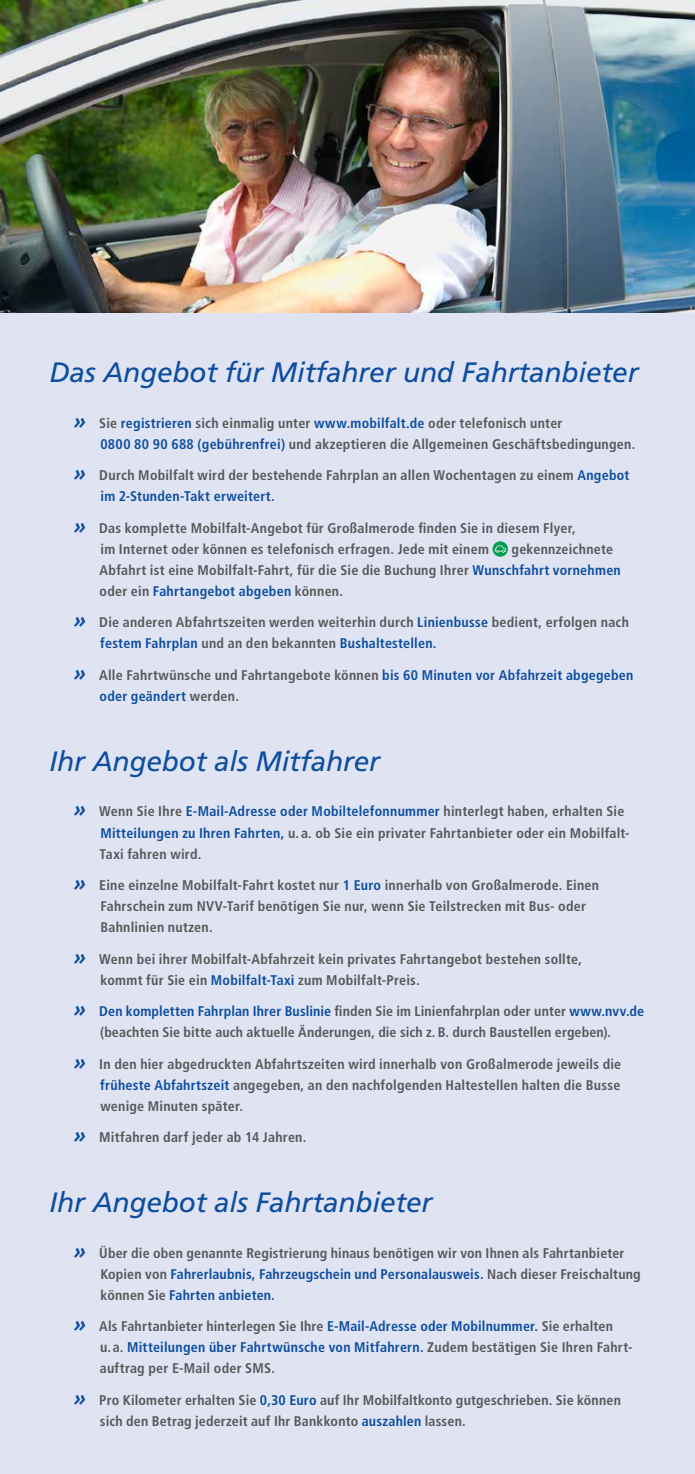
<style>
.page{position:relative;width:695px;height:1474px;background:#fff}
.page>*{position:absolute;margin:0;border:0;box-sizing:border-box;transform-origin:0 0}
.t1{font:italic 28px "Frutiger";letter-spacing:-.005em;color:#0d4da1}
.t2{font:700 condensed 14px/21px "Frutiger";letter-spacing:.015em;color:#57585a}
.t3{font:700 condensed 14px/21px "Frutiger";letter-spacing:.02em;color:#0d4da1}
.s1{font-family:"Meta OT";font-style:italic;font-stretch:normal;font-size:21px;color:#0d4da1}
.s2{color:#0d4da1}
.s3{font-family:"Meta OT";font-style:italic;font-stretch:normal;font-size:21px}
.s4{color:#57585a}
</style>
<div class="page">
<div style="left:0;top:0;width:694px;height:1473px;background:#e0e4f2"></div>
<svg style="left:492px;top:541px;width:16px;height:15px"></svg>
<svg style="left:495px;top:545px;width:11px;height:7px"></svg>
<img style="left:0;top:0;width:694px;height:312px">
<h1 class="t1" style="left:49px;top:356px;width:590px">Das Angebot für Mitfahrer und Fahrtanbieter</h1>
<p class="t2" style="left:100px;top:412px;width:536px;text-indent:-26px"><span class="s1">»</span> Sie <span class="s2">registrieren</span> sich einmalig unter <span class="s2">www.mobilfalt.de</span> oder telefonisch unter<br><span class="s2">0800 80 90 688 (gebührenfrei)</span> und akzeptieren die Allgemeinen Geschäftsbedingungen.</p>
<p class="t2" style="left:100px;top:465px;width:530px;text-indent:-26px"><span class="s1">»</span> Durch Mobilfalt wird der bestehende Fahrplan an allen Wochentagen zu einem <span class="s2">Angebot im 2-Stunden-Takt erweitert.</span></p>
<p class="t2" style="left:100px;top:517px;width:477px;text-indent:-26px"><span class="s1">»</span> Das komplette Mobilfalt-Angebot für Großalmerode finden Sie in diesem Flyer, im -Internet oder können es telefonisch erfragen. Jede mit einem</p>
<p class="t2" style="left:100px;top:538px;width:522px;text-indent:412px">gekennzeichnete<br>Abfahrt ist eine Mobilfalt-Fahrt, für die Sie die Buchung Ihrer <span class="s2">Wunschfahrt vornehmen </span>oder ein <span class="s2">Fahrtangebot abgeben</span> können.</p>
<p class="t2" style="left:100px;top:612px;width:530px;text-indent:-26px"><span class="s1">»</span> Die anderen Abfahrtszeiten werden weiterhin durch <span class="s2">Linienbusse</span> bedient, erfolgen nach <span class="s2">festem Fahrplan</span> und an den bekannten <span class="s2">Bushaltestellen.</span></p>
<p class="t3" style="left:100px;top:664px;width:535px;text-indent:-26px"><span class="s3">»</span> <span class="s4">Alle Fahrtwünsche und Fahrtangebote können</span> bis 60 Minuten vor Abfahrzeit abgegeben oder geändert <span class="s4">werden.</span></p>
<h1 class="t1" style="left:49px;top:745px;width:332px">Ihr Angebot als Mitfahrer</h1>
<p class="t2" style="left:100px;top:801px;width:531px;text-indent:-26px"><span class="s1">»</span> Wenn Sie Ihre <span class="s2">E-Mail-Adresse oder Mobiltelefonnummer</span> hinterlegt haben, erhalten Sie<br><span class="s2">Mitteilungen zu Ihren Fahrten,</span> u.a. ob Sie ein privater Fahrtanbieter oder ein Mobilfalt-<br>Taxi fahren wird.</p>
<p class="t2" style="left:100px;top:874px;width:500px;text-indent:-26px"><span class="s1">»</span> Eine einzelne Mobilfalt-Fahrt kostet nur <span class="s2">1 Euro</span> innerhalb von Großalmerode. Einen<br>Fahrschein zum NVV-Tarif benötigen Sie nur, wenn Sie Teilstrecken mit Bus- oder<br>Bahnlinien nutzen.</p>
<p class="t2" style="left:101px;top:948px;width:483px;text-indent:-27px"><span class="s1">»</span> Wenn bei ihrer Mobilfalt-Abfahrzeit kein privates Fahrtangebot bestehen sollte, kommt für Sie ein <span class="s2">Mobilfalt-Taxi</span> zum Mobilfalt-Preis.</p>
<p class="t2" style="left:74px;top:1000px;width:571px;text-align:center"><span class="s1">»</span> <span class="s2">Den kompletten Fahrplan Ihrer Buslinie</span> finden Sie im Linienfahrplan oder unter <span class="s2">www.nvv.de </span>(beachten Sie bitte auch aktuelle Änderungen, die sich z. B. durch Baustellen ergeben).</p>
<p class="t2" style="left:100px;top:1053px;width:522px;text-align:justify;text-indent:-26px"><span class="s1">»</span> In den hier abgedruckten Abfahrtszeiten wird innerhalb von Großalmerode jeweils die <span class="s2">früheste Abfahrtszeit</span> angegeben, an den nachfolgenden Haltestellen halten die Busse wenige Minuten später.</p>
<p class="t2" style="left:74px;top:1126px;width:234px"><span class="s1">»</span> Mitfahren darf jeder ab 14 Jahren.</p>
<h1 class="t1" style="left:49px;top:1186px;width:384px">Ihr Angebot als Fahrtanbieter</h1>
<p class="t2" style="left:100px;top:1242px;width:542px;text-indent:-26px"><span class="s1">»</span> Über die oben genannte Registrierung hinaus benötigen wir von Ihnen als Fahrtanbieter<br>Kopien von <span class="s2">Fahrerlaubnis, Fahrzeugschein und Personalausweis.</span> Nach dieser Freischaltung können Sie <span class="s2">Fahrten anbieten.</span></p>
<p class="t2" style="left:100px;top:1315px;width:533px;text-indent:-26px"><span class="s1">»</span> Als Fahrtanbieter hinterlegen Sie Ihre <span class="s2">E-Mail-Adresse oder Mobilnummer.</span> Sie erhalten u.a. <span class="s2">Mitteilungen über Fahrtwünsche von Mitfahrern.</span> Zudem bestätigen Sie Ihren Fahrt&shy;auftrag per E-Mail oder SMS.</p>
<p class="t2" style="left:100px;top:1389px;width:522px;text-indent:-26px"><span class="s1">»</span> Pro Kilometer erhalten Sie <span class="s2">0,30 Euro</span> auf Ihr Mobilfaltkonto gutgeschrieben. Sie können sich den Betrag jederzeit auf Ihr Bankkonto <span class="s2">auszahlen</span> lassen.</p>
</div>
